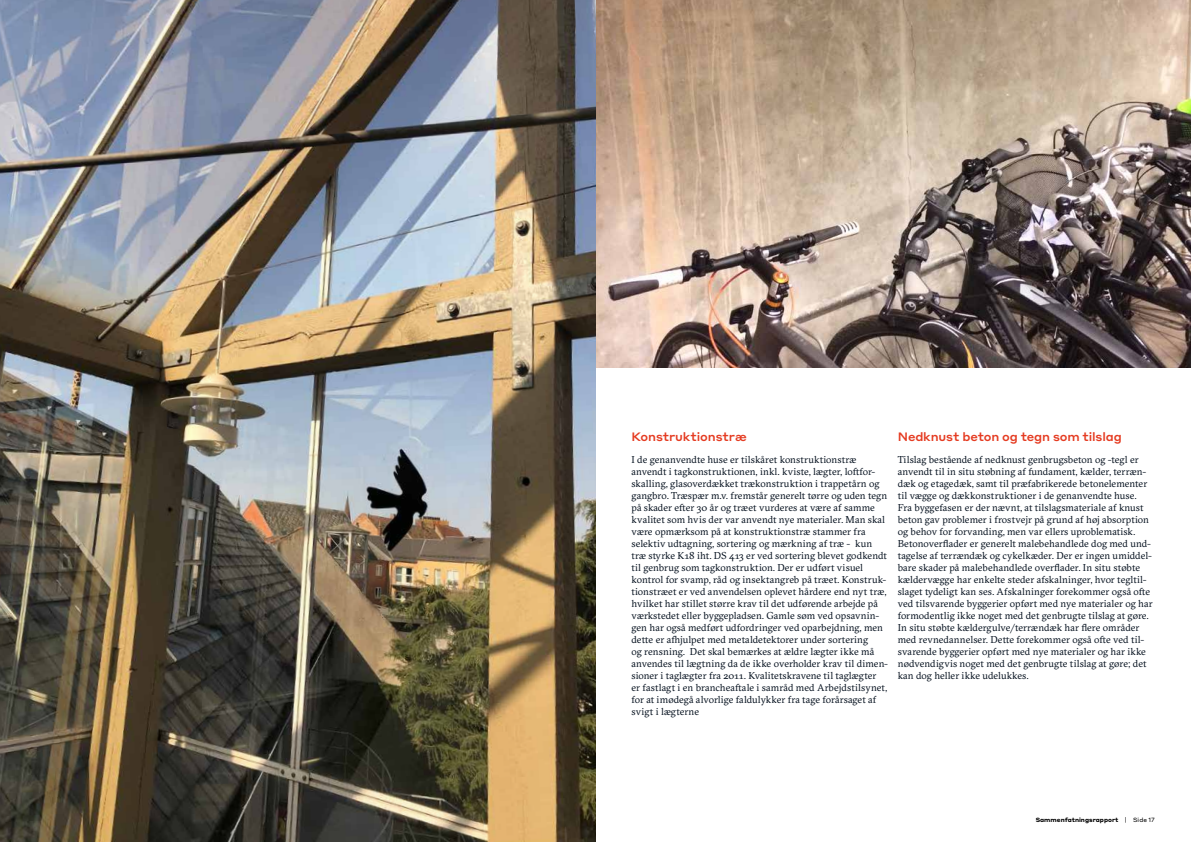
<style>
.page{position:relative;width:1191px;height:842px;background:#fff}
.page>*{position:absolute;margin:0;border:0;box-sizing:border-box;transform-origin:0 0}
.t1{font:500 12px "Styrene A";letter-spacing:-.01em;color:#e53b21}
.t2{font:10px/12px "GT Sectra";letter-spacing:.005em;color:#010d1b}
.t3{font:700 6px "Styrene A";color:#000}
.s1{font-weight:400}
</style>
<div class="page">
<img style="left:595px;top:0;width:596px;height:368px">
<img style="left:0;top:0;width:595px;height:842px">
<p class="t1" style="left:631px;top:427px;width:117px">Konstruktionstræ</p>
<p class="t2" style="left:631px;top:454px;width:258px">I de genanvendte huse er tilskåret konstruktionstræ anvendt i tagkonstruktionen, inkl. kviste, lægter, loftfor&shy;skalling, glasoverdækket trækonstruktion i trappetårn og gangbro. Træspær m.v. fremstår generelt tørre og uden tegn på skader efter 30 år og træet vurderes at være af samme kvalitet som hvis der var anvendt nye materialer. Man skal være opmærksom på at konstruktionstræ stammer fra selektiv udtagning, sortering og mærkning af træ - kun træ styrke K18 iht. DS 413 er ved sortering blevet godkendt til genbrug som tagkonstruktion. Der er udført visuel kontrol for svamp, råd og insektangreb på træet. Konstruk&shy;tionstræet er ved anvendelsen oplevet hårdere end nyt træ, hvilket har stillet større krav til det udførende arbejde på værkstedet eller byggepladsen. Gamle søm ved opsavnin&shy;gen har også medført udfordringer ved oparbejdning, men dette er afhjulpet med metaldetektorer under sortering<br>og rensning. Det skal bemærkes at ældre lægter ikke må anvendes til lægtning da de ikke overholder krav til dimen&shy;sioner i taglægter fra 2011. Kvalitetskravene til taglægter<br>er fastlagt i en brancheaftale i samråd med Arbejdstilsynet, for at imødegå alvorlige faldulykker fra tage forårsaget af svigt i lægterne</p>
<p class="t1" style="left:897px;top:427px;width:226px">Nedknust beton og tegn som tilslag</p>
<p class="t2" style="left:897px;top:454px;width:256px">Tilslag bestående af nedknust genbrugsbeton og -tegl er anvendt til in situ støbning af fundament, kælder, terræn&shy;dæk og etagedæk, samt til præfabrikerede betonelementer til vægge og dækkonstruktioner i de genanvendte huse.<br>Fra byggefasen er der nævnt, at tilslagsmateriale af knust beton gav problemer i frostvejr på grund af høj absorption og behov for forvanding, men var ellers uproblematisk.<br>Betonoverflader er generelt malebehandlede dog med und&shy;tagelse af terrændæk og cykelkæder. Der er ingen umiddel&shy;bare skader på malebehandlede overflader. In situ støbte kældervægge har enkelte steder afskalninger, hvor tegltil&shy;slaget tydeligt kan ses. Afskalninger forekommer også ofte ved tilsvarende byggerier opført med nye materialer og har formodentlig ikke noget med det genbrugte tilslag at gøre.<br>In situ støbte kældergulve/terrændæk har flere områder med revnedannelser. Dette forekommer også ofte ved til&shy;svarende byggerier opført med nye materialer og har ikke nødvendigvis noget med det genbrugte tilslag at gøre; det kan dog heller ikke udelukkes.</p>
<p class="t3" style="left:1035px;top:814px;width:121px">Sammenfatningsrapport <span class="s1">| Side 17</span></p>
</div>
